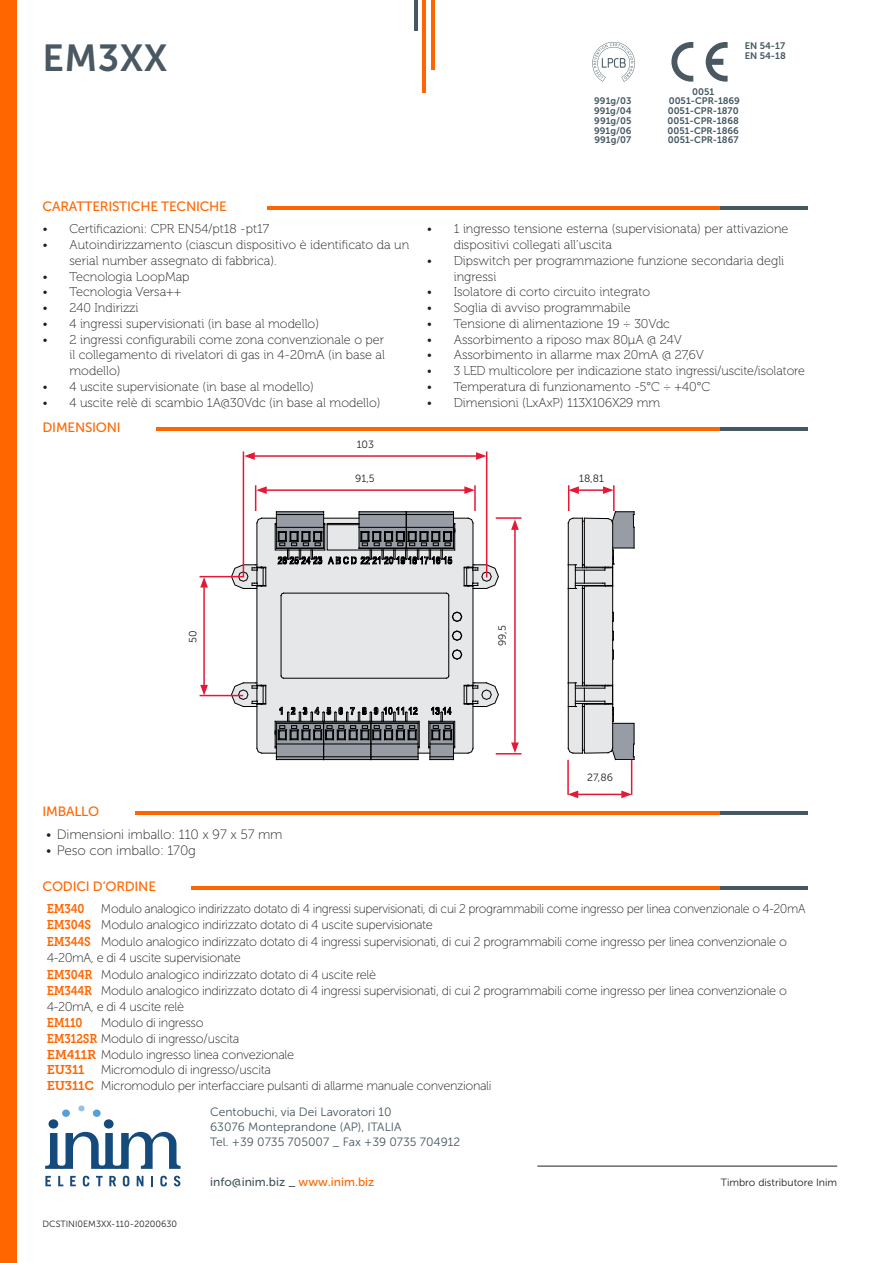
<style>
.page{position:relative;width:893px;height:1263px;background:#fff}
.page>*{position:absolute;margin:0;border:0;box-sizing:border-box;transform-origin:0 0}
.t1{font:37.5px "Museo Sans 700";letter-spacing:.01em;color:#495862}
.t2{font:13.5px "Museo Sans 500";letter-spacing:-.015em;color:#f60}
.t3{font:13.5px "Museo Sans 100";letter-spacing:-.01em;color:#231f20}
.t4{font:12.75px/15.8px "Museo 100";color:#231f20}
.t5{font:12.75px/16.5px "Museo Sans 100";letter-spacing:-.03em;color:#231f20}
.t6{font:12.75px "Museo Sans 100";letter-spacing:-.03em;color:#231f20;scale:.96 1}
.t7{font:12.75px "Museo Slab 700";letter-spacing:-.015em;color:#f60;scale:.88 1}
.t8{font:12.75px "Museo Slab 700";letter-spacing:-.015em;color:#f60}
.t9{font:12px "Museo Sans 300";color:#455760}
.t10{font:12px "Museo Sans 500";color:#455760}
.t11{font:10.5px "Museo Sans 300";color:#231f20}
.t12{font:9.45px "Museo Sans 700";color:#455760}
.t13{font:9px "Museo Sans 300";color:#231f20}
.s1{font-family:"Museo Slab 700";color:#f60}
.s2{color:#f60}
</style>
<div class="page">
<svg style="left:671px;top:42px;width:22px;height:40px"></svg>
<svg style="left:706px;top:42px;width:22px;height:40px"></svg>
<svg style="left:592px;top:42px;width:43px;height:40px"></svg>
<div style="left:0;top:0;width:16px;height:1263px;background:#f60"></div>
<hr style="left:431px;top:0;width:4px;height:69px;background:#f60">
<hr style="left:423px;top:0;width:3px;height:93px;background:#f60">
<hr style="left:414px;top:0;width:4px;height:31px;background:#455760">
<hr style="left:537px;top:1166px;width:300px;height:1px;background:#231f20">
<svg style="left:45px;top:1176px;width:6px;height:10px"></svg>
<svg style="left:58px;top:1176px;width:5px;height:10px"></svg>
<svg style="left:70px;top:1176px;width:6px;height:10px"></svg>
<svg style="left:83px;top:1176px;width:6px;height:10px"></svg>
<svg style="left:96px;top:1176px;width:7px;height:10px"></svg>
<svg style="left:109px;top:1176px;width:7px;height:10px"></svg>
<svg style="left:123px;top:1176px;width:6px;height:10px"></svg>
<svg style="left:137px;top:1176px;width:6px;height:10px"></svg>
<svg style="left:151px;top:1176px;width:2px;height:10px"></svg>
<svg style="left:160px;top:1176px;width:7px;height:10px"></svg>
<svg style="left:174px;top:1176px;width:6px;height:10px"></svg>
<svg style="left:45px;top:1105px;width:136px;height:64px"></svg>
<hr style="left:203px;top:585px;width:2px;height:102px;background:#e51836">
<svg style="left:200px;top:685px;width:8px;height:10px"></svg>
<svg style="left:200px;top:577px;width:8px;height:10px"></svg>
<hr style="left:200px;top:576px;width:43px;height:1px;background:#e51836">
<hr style="left:200px;top:695px;width:43px;height:1px;background:#e51836">
<hr style="left:576px;top:794px;width:48px;height:1px;background:#e51836">
<svg style="left:569px;top:790px;width:9px;height:8px"></svg>
<svg style="left:621px;top:790px;width:10px;height:8px"></svg>
<hr style="left:252px;top:455px;width:226px;height:2px;background:#e51836">
<svg style="left:244px;top:452px;width:11px;height:8px"></svg>
<svg style="left:476px;top:452px;width:10px;height:8px"></svg>
<hr style="left:631px;top:760px;width:1px;height:35px;background:#e51836">
<hr style="left:486px;top:451px;width:1px;height:126px;background:#e51836">
<svg style="left:232px;top:485px;width:289px;height:275px"></svg>
<svg style="left:568px;top:485px;width:67px;height:275px"></svg>
<hr style="left:567px;top:760px;width:2px;height:35px;background:#e51836">
<hr style="left:243px;top:451px;width:1px;height:126px;background:#e51836">
<hr style="left:191px;top:886px;width:529px;height:4px;background:#f60">
<hr style="left:720px;top:886px;width:88px;height:4px;background:#455760">
<hr style="left:135px;top:812px;width:585px;height:3px;background:#f60">
<hr style="left:720px;top:812px;width:88px;height:3px;background:#455760">
<hr style="left:156px;top:428px;width:564px;height:3px;background:#f60">
<hr style="left:720px;top:428px;width:88px;height:3px;background:#455760">
<hr style="left:267px;top:207px;width:453px;height:3px;background:#f60">
<hr style="left:720px;top:207px;width:88px;height:3px;background:#455760">
<p class="t1" style="left:43px;top:37px;width:126px">EM3XX</p>
<p class="t12" style="left:594px;top:96px;width:39px">991g/03</p>
<p class="t12" style="left:594px;top:106px;width:39px">991g/04</p>
<p class="t12" style="left:594px;top:115px;width:39px">991g/05</p>
<p class="t12" style="left:594px;top:125px;width:39px">991g/06</p>
<p class="t12" style="left:594px;top:135px;width:38px">991g/07</p>
<p class="t12" style="left:745px;top:41px;width:42px">EN 54-17</p>
<p class="t12" style="left:745px;top:50px;width:43px">EN 54-18</p>
<p class="t12" style="left:692px;top:86px;width:24px">0051</p>
<p class="t12" style="left:669px;top:96px;width:73px">0051-CPR-1869</p>
<p class="t12" style="left:668px;top:106px;width:72px">0051-CPR-1870</p>
<p class="t12" style="left:667px;top:115px;width:73px">0051-CPR-1868</p>
<p class="t12" style="left:668px;top:125px;width:73px">0051-CPR-1866</p>
<p class="t12" style="left:668px;top:135px;width:72px">0051-CPR-1867</p>
<p class="t2" style="left:43px;top:199px;width:186px">CARATTERISTICHE TECNICHE</p>
<p class="t4" style="left:43px;top:221px;width:228px">• Certificazioni: CPR EN54/pt18 -pt17</p>
<p class="t4" style="left:70px;top:237px;width:341px;text-indent:-27px">• Autoindirizzamento (ciascun dispositivo è identificato da un serial number assegnato di fabbrica).</p>
<p class="t4" style="left:43px;top:269px;width:149px">• Tecnologia LoopMap</p>
<p class="t4" style="left:43px;top:284px;width:141px">• Tecnologia Versa++</p>
<p class="t4" style="left:43px;top:300px;width:98px">• 240 Indirizzi</p>
<p class="t4" style="left:43px;top:316px;width:278px">• 4 ingressi supervisionati (in base al modello)</p>
<p class="t4" style="left:70px;top:332px;width:317px;text-align:justify;text-indent:-27px">• 2 ingressi configurabili come zona convenzionale o per il collegamento di rivelatori di gas in 4-20mA (in base al modello)</p>
<p class="t4" style="left:43px;top:379px;width:273px">• 4 uscite supervisionate (in base al modello)</p>
<p class="t4" style="left:43px;top:395px;width:339px">• 4 uscite relè di scambio 1A@30Vdc (in base al modello)</p>
<p class="t2" style="left:43px;top:420px;width:80px">DIMENSIONI</p>
<p class="t11" style="left:357px;top:439px;width:19px">103</p>
<p class="t4" style="left:454px;top:221px;width:336px;text-indent:-27px">• 1 ingresso tensione esterna (supervisionata) per attivazione dispositivi collegati all’uscita</p>
<p class="t4" style="left:454px;top:253px;width:332px;text-indent:-27px">• Dipswitch per programmazione funzione secondaria degli ingressi</p>
<p class="t4" style="left:427px;top:284px;width:225px">• Isolatore di corto circuito integrato</p>
<p class="t4" style="left:427px;top:300px;width:205px">• Soglia di avviso programmabile</p>
<p class="t4" style="left:427px;top:316px;width:245px">• Tensione di alimentazione 19 ÷ 30Vdc</p>
<p class="t4" style="left:427px;top:332px;width:257px">• Assorbimento a riposo max 80µA @ 24V</p>
<p class="t4" style="left:427px;top:347px;width:279px">• Assorbimento in allarme max 20mA @ 27,6V</p>
<p class="t4" style="left:427px;top:363px;width:380px">• 3 LED multicolore per indicazione stato ingressi/uscite/isolatore</p>
<p class="t4" style="left:427px;top:379px;width:285px">• Temperatura di funzionamento -5°C ÷ +40°C</p>
<p class="t4" style="left:427px;top:395px;width:235px">• Dimensioni (LxAxP) 113X106X29 mm</p>
<p class="t11" style="left:355px;top:473px;width:21px">91,5</p>
<p class="t11" style="left:579px;top:473px;width:26px">18,81</p>
<p class="t2" style="left:43px;top:804px;width:58px">IMBALLO</p>
<p class="t11" style="left:187px;top:642px;width:14px;rotate:-90deg">50</p>
<p class="t11" style="left:497px;top:646px;width:22px;rotate:-90deg">99,5</p>
<p class="t3" style="left:46px;top:827px;width:238px">• Dimensioni imballo: 110 x 97 x 57 mm</p>
<p class="t3" style="left:46px;top:843px;width:151px">• Peso con imballo: 170g</p>
<p class="t11" style="left:587px;top:772px;width:27px">27,86</p>
<p class="t2" style="left:43px;top:879px;width:115px">CODICI D’ORDINE</p>
<p class="t7" style="left:47px;top:901px;width:44px">EM340</p>
<p class="t6" style="left:101px;top:902px;width:735px">Modulo analogico indirizzato dotato di 4 ingressi supervisionati, di cui 2 programmabili come ingresso per linea convenzionale o 4-20mA</p>
<p class="t5" style="left:47px;top:917px;width:388px"><span class="s1">EM304S</span> Modulo analogico indirizzato dotato di 4 uscite supervisionate</p>
<p class="t5" style="left:47px;top:933px;width:742px"><span class="s1">EM344S</span> Modulo analogico indirizzato dotato di 4 ingressi supervisionati, di cui 2 programmabili come ingresso per linea convenzionale o<br>4-20mA, e di 4 uscite supervisionate</p>
<p class="t5" style="left:47px;top:966px;width:331px"><span class="s1">EM304R</span> Modulo analogico indirizzato dotato di 4 uscite relè</p>
<p class="t5" style="left:47px;top:983px;width:742px;line-height:15.8px"><span class="s1">EM344R</span> Modulo analogico indirizzato dotato di 4 ingressi supervisionati, di cui 2 programmabili come ingresso per linea convenzionale o<br>4-20mA, e di 4 uscite relè</p>
<p class="t7" style="left:47px;top:1015px;width:42px">EM110</p>
<p class="t5" style="left:101px;top:1014px;width:104px">Modulo di ingresso</p>
<p class="t5" style="left:47px;top:1030px;width:194px"><span class="s1">EM312SR</span> Modulo di ingresso/uscita</p>
<p class="t5" style="left:47px;top:1046px;width:249px"><span class="s1">EM411R</span> Modulo ingresso linea convezionale</p>
<p class="t8" style="left:47px;top:1062px;width:39px">EU311</p>
<p class="t5" style="left:101px;top:1062px;width:172px">Micromodulo di ingresso/uscita</p>
<p class="t5" style="left:47px;top:1077px;width:446px"><span class="s1">EU311C</span> Micromodulo per interfacciare pulsanti di allarme manuale convenzionali</p>
<p class="t13" style="left:43px;top:1219px;width:136px">DCSTINI0EM3XX-110-20200630</p>
<p class="t9" style="left:210px;top:1105px;width:183px">Centobuchi, via Dei Lavoratori 10</p>
<p class="t9" style="left:210px;top:1120px;width:193px">63076 Monteprandone (AP), ITALIA</p>
<p class="t9" style="left:210px;top:1135px;width:252px">Tel. +39 0735 705007 _ Fax +39 0735 704912</p>
<p class="t10" style="left:210px;top:1176px;width:166px">info@inim.biz _ <span class="s2">www.inim.biz</span></p>
<p class="t11" style="left:721px;top:1177px;width:118px">Timbro distributore Inim</p>
</div>
